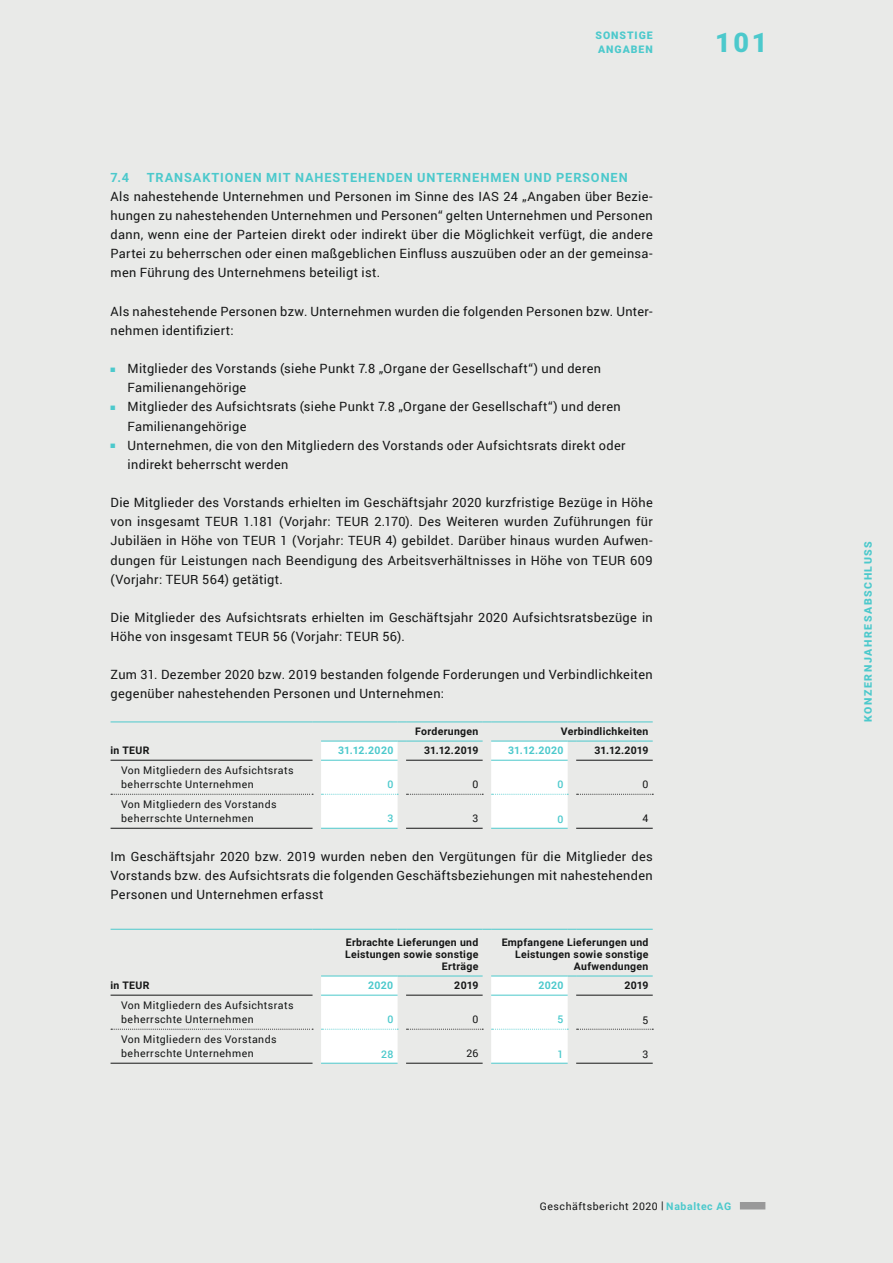
<style>
.page{position:relative;width:893px;height:1263px;background:#e9eae8}
.page>*{position:absolute;margin:0;border:0;box-sizing:border-box;transform-origin:0 0}
.t1{font:900 27px "Roboto";color:#4cc9cc}
.t2{font:12.75px/19.2px "Roboto";letter-spacing:.025em;color:#151616}
.t3{font:700 12.75px "Roboto";letter-spacing:.075em;color:#4cc9cc}
.t4{font:10.5px/13.5px "Roboto";letter-spacing:.045em;color:#151616}
.t5{font:700 10.5px/12px "Roboto";letter-spacing:.03em;color:#151616;text-align:right}
.t6{font:700 10.5px "Roboto";letter-spacing:.03em;color:#4cc9cc}
.t7{font:900 10.5px "Roboto";letter-spacing:.15em;color:#4cc9cc}
.t8{font:900 10.5px/13.5px "Roboto";letter-spacing:.09em;color:#4cc9cc}
.t9{font:500 10.5px "Roboto";color:#4cc9cc}
.s1{color:#4cc9cc}
.s2{font-weight:700;color:#4cc9cc}
</style>
<div class="page">
<div style="left:740px;top:1202px;width:25px;height:7px;background:#999"></div>
<svg style="left:111px;top:794px;width:202px;height:1px"></svg>
<hr style="left:111px;top:828px;width:202px;height:1px;background:#151616">
<hr style="left:406px;top:828px;width:77px;height:1px;background:#151616">
<hr style="left:576px;top:828px;width:77px;height:1px;background:#151616">
<hr style="left:111px;top:721px;width:202px;height:1px;background:#4cc9cc">
<hr style="left:321px;top:721px;width:77px;height:1px;background:#4cc9cc">
<hr style="left:406px;top:721px;width:77px;height:1px;background:#4cc9cc">
<hr style="left:491px;top:721px;width:77px;height:1px;background:#4cc9cc">
<hr style="left:576px;top:721px;width:77px;height:1px;background:#4cc9cc">
<hr style="left:321px;top:828px;width:77px;height:1px;background:#4cc9cc">
<svg style="left:321px;top:741px;width:332px;height:87px"></svg>
<hr style="left:491px;top:828px;width:77px;height:1px;background:#4cc9cc">
<hr style="left:111px;top:760px;width:202px;height:1px;background:#151616">
<svg style="left:111px;top:1029px;width:202px;height:1px"></svg>
<hr style="left:111px;top:1063px;width:202px;height:1px;background:#151616">
<hr style="left:406px;top:1063px;width:77px;height:1px;background:#151616">
<hr style="left:576px;top:1063px;width:77px;height:1px;background:#151616">
<hr style="left:111px;top:929px;width:202px;height:1px;background:#4cc9cc">
<hr style="left:321px;top:929px;width:77px;height:1px;background:#4cc9cc">
<hr style="left:406px;top:929px;width:77px;height:1px;background:#4cc9cc">
<hr style="left:491px;top:929px;width:77px;height:1px;background:#4cc9cc">
<hr style="left:576px;top:929px;width:77px;height:1px;background:#4cc9cc">
<hr style="left:321px;top:1063px;width:77px;height:1px;background:#4cc9cc">
<svg style="left:321px;top:975px;width:332px;height:88px"></svg>
<hr style="left:491px;top:1063px;width:77px;height:1px;background:#4cc9cc">
<hr style="left:111px;top:995px;width:202px;height:1px;background:#151616">
<p class="t8" style="left:595px;top:28px;width:59px">SONSTIGE<br>ANGABEN</p>
<p class="t3" style="left:111px;top:168px;width:20px">7.4</p>
<p class="t3" style="left:147px;top:168px;width:483px">TRANSAKTIONEN MIT NAHESTEHENDEN UNTERNEHMEN UND PERSONEN</p>
<p class="t2" style="left:111px;top:186px;width:544px;text-align:justify">Als nahestehende Unternehmen und Personen im Sinne des IAS 24 „Angaben über Bezie&shy;hungen zu nahestehenden Unternehmen und Personen“ gelten Unternehmen und Personen dann, wenn eine der Parteien direkt oder indirekt über die Möglichkeit verfügt, die andere Partei zu beherrschen oder einen maßgeblichen Einfluss auszuüben oder an der gemeinsa&shy;men Führung des Unternehmens beteiligt ist.</p>
<p class="t2" style="left:111px;top:301px;width:544px">Als nahestehende Personen bzw. Unternehmen wurden die folgenden Personen bzw. Unter&shy;nehmen identifiziert:</p>
<p class="t2" style="left:128px;top:358px;width:475px;text-indent:-17px"><span class="s1">■</span> Mitglieder des Vorstands (siehe Punkt 7.8 „Organe der Gesellschaft“) und deren<br>Familienangehörige</p>
<p class="t2" style="left:128px;top:397px;width:495px;text-indent:-17px"><span class="s1">■</span> Mitglieder des Aufsichtsrats (siehe Punkt 7.8 „Organe der Gesellschaft“) und deren<br>Familienangehörige</p>
<p class="t2" style="left:128px;top:435px;width:499px;text-indent:-17px"><span class="s1">■</span> Unternehmen, die von den Mitgliedern des Vorstands oder Aufsichtsrats direkt oder indirekt beherrscht werden</p>
<p class="t2" style="left:111px;top:492px;width:544px;text-align:justify">Die Mitglieder des Vorstands erhielten im Geschäftsjahr 2020 kurzfristige Bezüge in Höhe von insgesamt TEUR 1.181 (Vorjahr: TEUR 2.170). Des Weiteren wurden Zuführungen für Jubiläen in Höhe von TEUR 1 (Vorjahr: TEUR 4) gebildet. Darüber hinaus wurden Aufwen&shy;dungen für Leistungen nach Beendigung des Arbeitsverhältnisses in Höhe von TEUR 609 (Vorjahr: TEUR 564) getätigt.</p>
<p class="t2" style="left:111px;top:607px;width:544px">Die Mitglieder des Aufsichtsrats erhielten im Geschäftsjahr 2020 Aufsichtsratsbezüge in<br>Höhe von insgesamt TEUR 56 (Vorjahr: TEUR 56).</p>
<p class="t2" style="left:111px;top:665px;width:544px">Zum 31. Dezember 2020 bzw. 2019 bestanden folgende Forderungen und Verbindlichkeiten gegenüber nahestehenden Personen und Unternehmen:</p>
<p class="t5" style="left:415px;top:724px;width:65px">Forderungen</p>
<p class="t5" style="left:561px;top:724px;width:89px">Verbindlichkeiten</p>
<p class="t5" style="left:111px;top:744px;width:40px">in TEUR</p>
<p class="t6" style="left:338px;top:743px;width:57px">31.12.2020</p>
<p class="t5" style="left:424px;top:744px;width:56px">31.12.2019</p>
<p class="t6" style="left:508px;top:743px;width:57px">31.12.2020</p>
<p class="t5" style="left:594px;top:744px;width:56px">31.12.2019</p>
<p class="t4" style="left:121px;top:763px;width:174px">Von Mitgliedern des Aufsichtsrats beherrschte Unternehmen</p>
<p class="t9" style="left:387px;top:777px;width:7px">0</p>
<p class="t4" style="left:472px;top:777px;width:7px">0</p>
<p class="t9" style="left:557px;top:777px;width:7px">0</p>
<p class="t4" style="left:643px;top:777px;width:7px">0</p>
<p class="t4" style="left:121px;top:797px;width:157px">Von Mitgliedern des Vorstands beherrschte Unternehmen</p>
<p class="t9" style="left:387px;top:811px;width:7px">3</p>
<p class="t4" style="left:472px;top:811px;width:7px">3</p>
<p class="t9" style="left:557px;top:812px;width:7px">0</p>
<p class="t4" style="left:643px;top:811px;width:7px">4</p>
<p class="t2" style="left:111px;top:846px;width:544px;text-align:justify">Im Geschäftsjahr 2020 bzw. 2019 wurden neben den Vergütungen für die Mitglieder des Vorstands bzw. des Aufsichtsrats die folgenden Geschäftsbeziehungen mit nahestehenden Personen und Unternehmen erfasst</p>
<p class="t5" style="left:345px;top:935px;width:135px">Erbrachte Lieferungen und<br>Leistungen sowie sonstige<br>Erträge</p>
<p class="t5" style="left:502px;top:935px;width:148px">Empfangene Lieferungen und<br>Leistungen sowie sonstige<br>Aufwendungen</p>
<p class="t5" style="left:111px;top:979px;width:40px">in TEUR</p>
<p class="t6" style="left:368px;top:978px;width:27px">2020</p>
<p class="t5" style="left:454px;top:979px;width:26px">2019</p>
<p class="t6" style="left:538px;top:978px;width:27px">2020</p>
<p class="t5" style="left:624px;top:979px;width:26px">2019</p>
<p class="t4" style="left:121px;top:998px;width:174px">Von Mitgliedern des Aufsichtsrats beherrschte Unternehmen</p>
<p class="t9" style="left:387px;top:1012px;width:7px">0</p>
<p class="t4" style="left:472px;top:1012px;width:7px">0</p>
<p class="t9" style="left:557px;top:1012px;width:7px">5</p>
<p class="t4" style="left:643px;top:1013px;width:7px">5</p>
<p class="t4" style="left:121px;top:1032px;width:157px">Von Mitgliedern des Vorstands beherrschte Unternehmen</p>
<p class="t9" style="left:381px;top:1047px;width:14px">28</p>
<p class="t4" style="left:466px;top:1046px;width:13px">26</p>
<p class="t9" style="left:557px;top:1047px;width:7px">1</p>
<p class="t4" style="left:643px;top:1047px;width:7px">3</p>
<h1 class="t1" style="left:715px;top:24px;width:54px">101</h1>
<p class="t4" style="left:540px;top:1198px;width:193px">Geschäftsbericht 2020 | <span class="s2">Nabaltec AG</span></p>
<p class="t7" style="left:861px;top:722px;width:182px;rotate:-90deg">KONZERNJAHRESABSCHLUSS</p>
</div>
